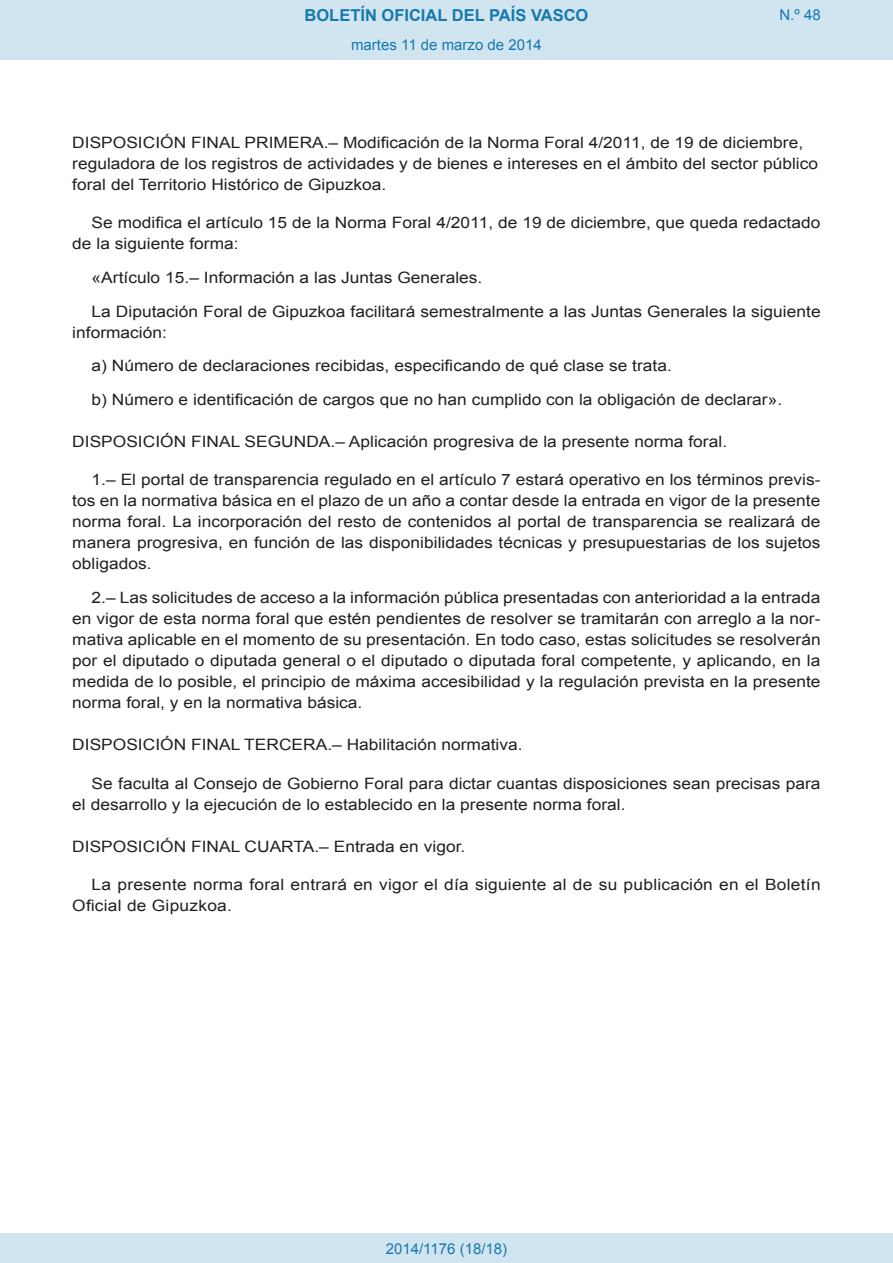
<style>
.page{position:relative;width:893px;height:1263px;background:#fff}
.page>*{position:absolute;margin:0;border:0;box-sizing:border-box;transform-origin:0 0}
.t1{font:700 16.5px "Arial";color:#1879ad}
.BOPVDetalle{font:15.6px/21px "Arial";color:#231f20;scale:1.11 1}
.BOPVDisposicionTitul{font:15.6px/21px "Arial";color:#231f20;scale:1.11 1}
.Paginacion_Centro{font:15px "Arial";color:#1879ad}
</style>
<div class="page">
<div style="left:0;top:0;width:893px;height:60px;background:#d0e5f0"></div>
<div style="left:0;top:1233px;width:893px;height:30px;background:#d0e5f0"></div>
<p class="t1" style="left:305px;top:4px;width:285px">BOLETÍN OFICIAL DEL PAÍS VASCO</p>
<p class="Paginacion_Centro" style="left:351px;top:35px;width:192px">martes 11 de marzo de 2014</p>
<p class="Paginacion_Centro" style="left:779px;top:5px;width:43px">N.º 48</p>
<p class="BOPVDisposicionTitul" style="left:72px;top:132px;width:673px">DISPOSICIÓN FINAL PRIMERA.– Modificación de la Norma Foral 4/2011, de 19 de diciembre, reguladora de los registros de actividades y de bienes e intereses en el ámbito del sector público foral del Territorio Histórico de Gipuzkoa.</p>
<p class="BOPVDetalle" style="left:72px;top:212px;width:675px;text-indent:19px">Se modifica el artículo 15 de la Norma Foral 4/2011, de 19 de diciembre, que queda redactado de la siguiente forma:</p>
<p class="BOPVDetalle" style="left:92px;top:267px;width:354px">«Artículo 15.– Información a las Juntas Generales.</p>
<p class="BOPVDetalle" style="left:72px;top:301px;width:676px;text-indent:19px">La Diputación Foral de Gipuzkoa facilitará semestralmente a las Juntas Generales la siguiente información:</p>
<p class="BOPVDetalle" style="left:92px;top:356px;width:524px">a) Número de declaraciones recibidas, especificando de qué clase se trata.</p>
<p class="BOPVDetalle" style="left:92px;top:389px;width:624px">b) Número e identificación de cargos que no han cumplido con la obligación de declarar».</p>
<p class="BOPVDisposicionTitul" style="left:72px;top:432px;width:591px">DISPOSICIÓN FINAL SEGUNDA.– Aplicación progresiva de la presente norma foral.</p>
<p class="BOPVDetalle" style="left:72px;top:470px;width:676px;text-align:justify;text-indent:19px">1.– El portal de transparencia regulado en el artículo 7 estará operativo en los términos previs&shy;tos en la normativa básica en el plazo de un año a contar desde la entrada en vigor de la presente norma foral. La incorporación del resto de contenidos al portal de transparencia se realizará de manera progresiva, en función de las disponibilidades técnicas y presupuestarias de los sujetos obligados.</p>
<p class="BOPVDetalle" style="left:72px;top:587px;width:676px;text-align:justify;text-indent:19px">2.– Las solicitudes de acceso a la información pública presentadas con anterioridad a la entrada en vigor de esta norma foral que estén pendientes de resolver se tramitarán con arreglo a la nor&shy;mativa aplicable en el momento de su presentación. En todo caso, estas solicitudes se resolverán por el diputado o diputada general o el diputado o diputada foral competente, y aplicando, en la medida de lo posible, el principio de máxima accesibilidad y la regulación prevista en la presente norma foral, y en la normativa básica.</p>
<p class="BOPVDisposicionTitul" style="left:72px;top:735px;width:407px">DISPOSICIÓN FINAL TERCERA.– Habilitación normativa.</p>
<p class="BOPVDetalle" style="left:72px;top:773px;width:676px;text-indent:19px">Se faculta al Consejo de Gobierno Foral para dictar cuantas disposiciones sean precisas para el desarrollo y la ejecución de lo establecido en la presente norma foral.</p>
<p class="BOPVDisposicionTitul" style="left:72px;top:836px;width:356px">DISPOSICIÓN FINAL CUARTA.– Entrada en vigor.</p>
<p class="BOPVDetalle" style="left:72px;top:874px;width:676px;text-indent:19px">La presente norma foral entrará en vigor el día siguiente al de su publicación en el Boletín<br>Oficial de Gipuzkoa.</p>
<p class="Paginacion_Centro" style="left:386px;top:1238px;width:123px">2014/1176 (18/18)</p>
</div>
